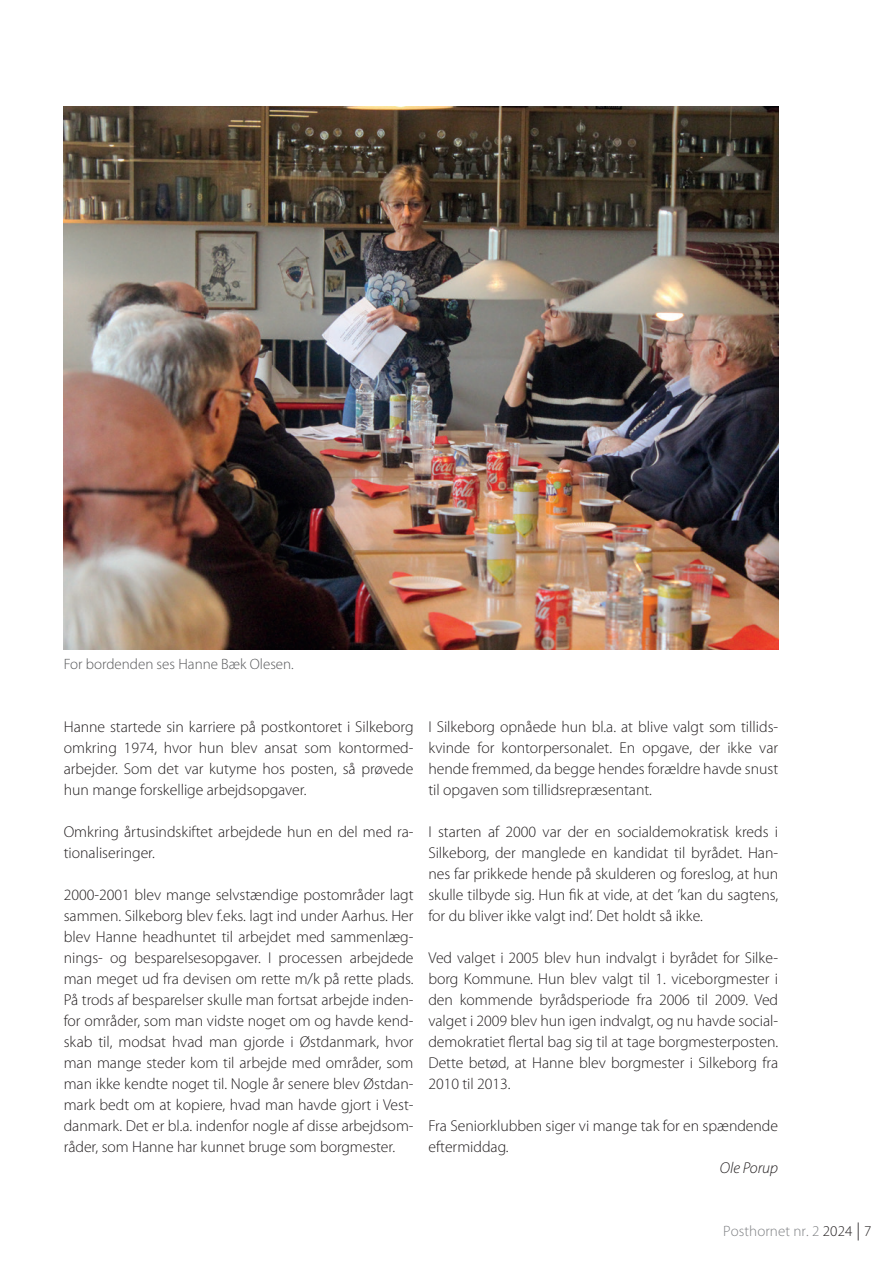
<style>
.page{position:relative;width:893px;height:1263px;background:#fff}
.page>*{position:absolute;margin:0;border:0;box-sizing:border-box;transform-origin:0 0}
.Brød_ny{font:300 15.75px/21px "Myriad Pro";color:#231f20;text-align:justify}
.Brød_ny-2{font:italic 300 15.75px "Myriad Pro";color:#231f20}
.Billedetekst_ny{font:300 15px "Myriad Pro";color:#57585a}
.t1{font:300 15px "Myriad Pro";letter-spacing:.005em;color:#808285}
.s1{color:#231f20}
.s2{font-size:18px;color:#231f20}
</style>
<div class="page">
<img style="left:64px;top:106px;width:714px;height:543px">
<p class="Billedetekst_ny" style="left:64px;top:656px;width:232px">For bordenden ses Hanne Bæk Olesen.</p>
<p class="Brød_ny" style="left:64px;top:717px;width:351px">Hanne startede sin karriere på postkontoret i Silkeborg omkring 1974, hvor hun blev ansat som kontormed&shy;arbejder. Som det var kutyme hos posten, så prøvede hun mange forskellige arbejdsopgaver.</p>
<p class="Brød_ny" style="left:64px;top:822px;width:351px">Omkring årtusindskiftet arbejdede hun en del med ra&shy;tionaliseringer.</p>
<p class="Brød_ny" style="left:64px;top:885px;width:351px">2000-2001 blev mange selvstændige postområder lagt sammen. Silkeborg blev f.eks. lagt ind under Aarhus. Her blev Hanne headhuntet til arbejdet med sammenlæg&shy;nings- og besparelsesopgaver. I processen arbejdede man meget ud fra devisen om rette m/k på rette plads.<br>På trods af besparelser skulle man fortsat arbejde inden&shy;for områder, som man vidste noget om og havde kend&shy;skab til, modsat hvad man gjorde i Østdanmark, hvor man mange steder kom til arbejde med områder, som man ikke kendte noget til. Nogle år senere blev Østdan&shy;mark bedt om at kopiere, hvad man havde gjort i Vest&shy;danmark. Det er bl.a. indenfor nogle af disse arbejdsom&shy;råder, som Hanne har kunnet bruge som borgmester.</p>
<p class="Brød_ny" style="left:428px;top:717px;width:351px">I Silkeborg opnåede hun bl.a. at blive valgt som tillids&shy;kvinde for kontorpersonalet. En opgave, der ikke var hende fremmed, da begge hendes forældre havde snust til opgaven som tillidsrepræsentant.</p>
<p class="Brød_ny" style="left:428px;top:822px;width:351px">I starten af 2000 var der en socialdemokratisk kreds i Silkeborg, der manglede en kandidat til byrådet. Han&shy;nes far prikkede hende på skulderen og foreslog, at hun skulle tilbyde sig. Hun fik at vide, at det ’kan du sagtens, for du bliver ikke valgt ind’. Det holdt så ikke.</p>
<p class="Brød_ny" style="left:428px;top:948px;width:351px">Ved valget i 2005 blev hun indvalgt i byrådet for Silke&shy;borg Kommune. Hun blev valgt til 1. viceborgmester i den kommende byrådsperiode fra 2006 til 2009. Ved valget i 2009 blev hun igen indvalgt, og nu havde social&shy;demokratiet flertal bag sig til at tage borgmesterposten.<br>Dette betød, at Hanne blev borgmester i Silkeborg fra 2010 til 2013.</p>
<p class="Brød_ny" style="left:428px;top:1116px;width:351px">Fra Seniorklubben siger vi mange tak for en spændende eftermiddag.</p>
<p class="Brød_ny-2" style="left:720px;top:1159px;width:60px">Ole Porup</p>
<p class="t1" style="left:723px;top:1223px;width:150px">Posthornet nr. 2 <span class="s1">2024</span> <span class="s2">|</span> <span class="s1">7</span></p>
</div>
